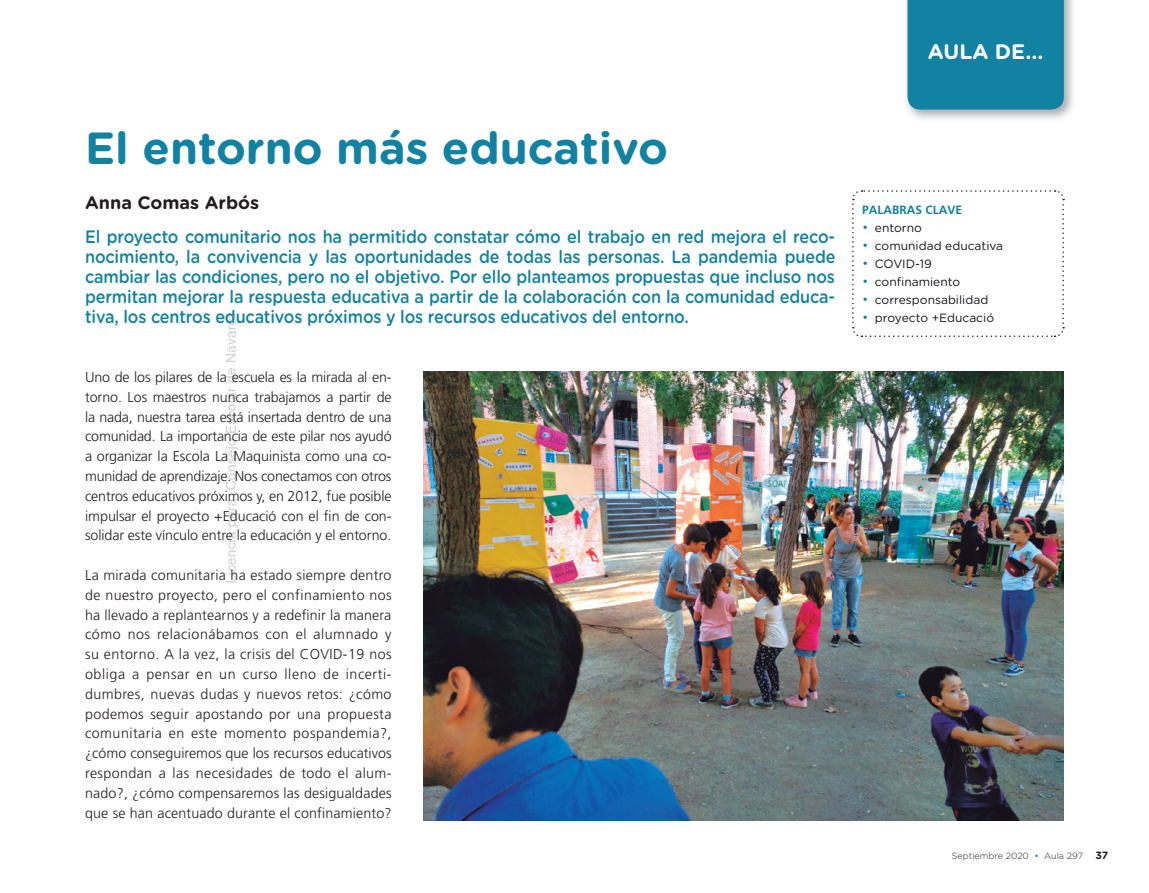
<style>
.page{position:relative;width:1149px;height:893px;background:#fff}
.page>*{position:absolute;margin:0;border:0;box-sizing:border-box;transform-origin:0 0}
.t1{font:700 45px "Gotham Rounded";color:#1282a3}
.t2{font:700 21px "Gotham Rounded";color:#fff}
.t3{font:500 18px/19.8px "Gotham Rounded";letter-spacing:-.01em;color:#1282a3;text-align:justify;scale:.9 1}
.t4{font:700 18px "Gotham Rounded";color:#231f20}
.t5{font:300 14.25px/19.8px "Frutiger LT Std";letter-spacing:.01em;color:#231f20;text-align:justify}
.t6{font:12px "Gotham Rounded";color:#171419}
.t7{font:700 12px "Frutiger LT Std";color:#1282a3}
.t8{font:300 9px "Gotham Rounded";color:#231f20}
.s1{font-weight:300;font-size:13.5px;color:#1282a3}
.s2{font-weight:400;color:#1282a3}
.s3{font-weight:700;font-size:10.5px}
</style>
<div class="page">
<img style="left:925px;top:0;width:148px;height:119px">
<div style="left:925px;top:0;width:138px;height:110px;background:#1282a3"></div>
<svg style="left:925px;top:190px;width:139px;height:147px"></svg>
<img style="left:925px;top:371px;width:138px;height:450px">
<img style="left:225px;top:0;width:700px;height:821px">
<h1 class="t1" style="left:85px;top:115px;width:584px">El entorno más educativo</h1>
<p class="t4" style="left:85px;top:189px;width:175px">Anna Comas Arbós</p>
<p class="t3" style="left:85px;top:226px;width:835px">El proyecto comunitario nos ha permitido constatar cómo el trabajo en red mejora el reco&shy;nocimiento, la convivencia y las oportunidades de todas las personas. La pandemia puede cambiar las condiciones, pero no el objetivo. Por ello planteamos propuestas que incluso nos permitan mejorar la respuesta educativa a partir de la colaboración con la comunidad educa&shy;tiva, los centros educativos próximos y los recursos educativos del entorno.</p>
<p class="t5" style="left:85px;top:367px;width:308px">Uno de los pilares de la escuela es la mirada al en&shy;torno. Los maestros nunca trabajamos a partir de la nada, nuestra tarea está insertada dentro de una comunidad. La importancia de este pilar nos ayudó a organizar la Escola La Maquinista como una co&shy;munidad de aprendizaje. Nos conectamos con otros centros educativos próximos y, en 2012, fue posible impulsar el proyecto +Educació con el fin de con&shy;solidar este vínculo entre la educación y el entorno.</p>
<p class="t5" style="left:85px;top:565px;width:308px">La mirada comunitaria ha estado siempre dentro de nuestro proyecto, pero el confinamiento nos ha llevado a replantearnos y a redefinir la manera cómo nos relacionábamos con el alumnado y su entorno. A la vez, la crisis del COVID-19 nos obliga a pensar en un curso lleno de incerti&shy;dumbres, nuevas dudas y nuevos retos: ¿cómo podemos seguir apostando por una propuesta comunitaria en este momento pospandemia?, ¿cómo conseguiremos que los recursos educativos respondan a las necesidades de todo el alum&shy;nado?, ¿cómo compensaremos las desigualdades que se han acentuado durante el confinamiento?</p>
<h2 class="t2" style="left:927px;top:37px;width:117px">AULA DE...</h2>
<p class="t7" style="left:861px;top:203px;width:102px">PALABRAS CLAVE</p>
<p class="t6" style="left:861px;top:220px;width:61px"><span class="s1">•</span> entorno</p>
<p class="t6" style="left:861px;top:238px;width:142px"><span class="s1">•</span> comunidad educativa</p>
<p class="t6" style="left:861px;top:256px;width:71px"><span class="s1">•</span> COVID-19</p>
<p class="t6" style="left:861px;top:274px;width:99px"><span class="s1">•</span> confinamiento</p>
<p class="t6" style="left:861px;top:292px;width:128px"><span class="s1">•</span> corresponsabilidad</p>
<p class="t6" style="left:861px;top:310px;width:133px"><span class="s1">•</span> proyecto +Educació</p>
<p class="t8" style="left:951px;top:850px;width:158px">Septiembre 2020 <span class="s2">•</span> Aula 297 <span class="s3">37</span></p>
</div>
